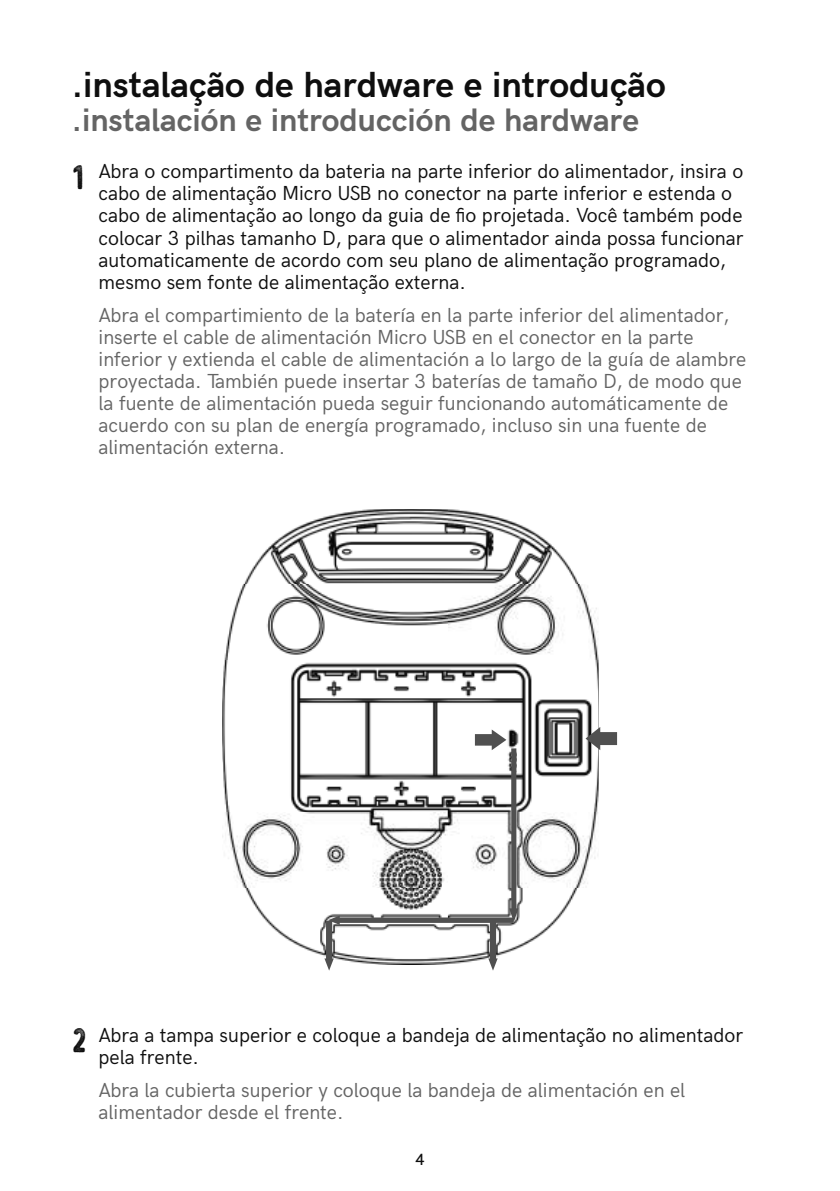
<style>
.page{position:relative;width:840px;height:1191px;background:#fff}
.page>*{position:absolute;margin:0;border:0;box-sizing:border-box;transform-origin:0 0}
.t1{font:700 35.8px "Acari Sans";color:#0e0e0e}
.t2{font:34px "Bobby Rough Soft";color:#0e0e0e}
.t3{font:700 32px "Acari Sans";color:#646464}
.t4{font:20px/22px "Acari Sans";color:#646464}
.t5{font:20px/22px "Acari Sans";color:#0e0e0e}
.t6{font:500 16px "Acari Sans";color:#0e0e0e}
</style>
<div class="page">
<img style="left:223px;top:509px;width:375px;height:447px">
<svg style="left:585px;top:727px;width:31px;height:23px"></svg>
<svg style="left:324px;top:729px;width:194px;height:241px"></svg>
<h1 class="t1" style="left:72px;top:72px;width:595px">.instalação de hardware e introdução</h1>
<h3 class="t3" style="left:72px;top:109px;width:568px">.instalación e introducción de hardware</h3>
<h2 class="t2" style="left:72px;top:158px;width:13px">1</h2>
<p class="t5" style="left:98px;top:162px;width:646px">Abra o compartimento da bateria na parte inferior do alimentador, insira o cabo de alimentação Micro USB no conector na parte inferior e estenda o cabo de alimentação ao longo da guia de fio projetada. Você também pode colocar 3 pilhas tamanho D, para que o alimentador ainda possa funcionar automaticamente de acordo com seu plano de alimentação programado, mesmo sem fonte de alimentação externa.</p>
<p class="t4" style="left:98px;top:306px;width:649px">Abra el compartimiento de la batería en la parte inferior del alimentador, inserte el cable de alimentación Micro USB en el conector en la parte inferior y extienda el cable de alimentación a lo largo de la guía de alambre proyectada. También puede insertar 3 baterías de tamaño D, de modo que la fuente de alimentación pueda seguir funcionando automáticamente de acuerdo con su plan de energía programado, incluso sin una fuente de alimentación externa.</p>
<h2 class="t2" style="left:72px;top:1020px;width:16px">2</h2>
<p class="t5" style="left:98px;top:1022px;width:645px">Abra a tampa superior e coloque a bandeja de alimentação no alimentador pela frente.</p>
<p class="t4" style="left:98px;top:1077px;width:588px">Abra la cubierta superior y coloque la bandeja de alimentación en el alimentador desde el frente.</p>
<p class="t6" style="left:415px;top:1150px;width:11px">4</p>
</div>
